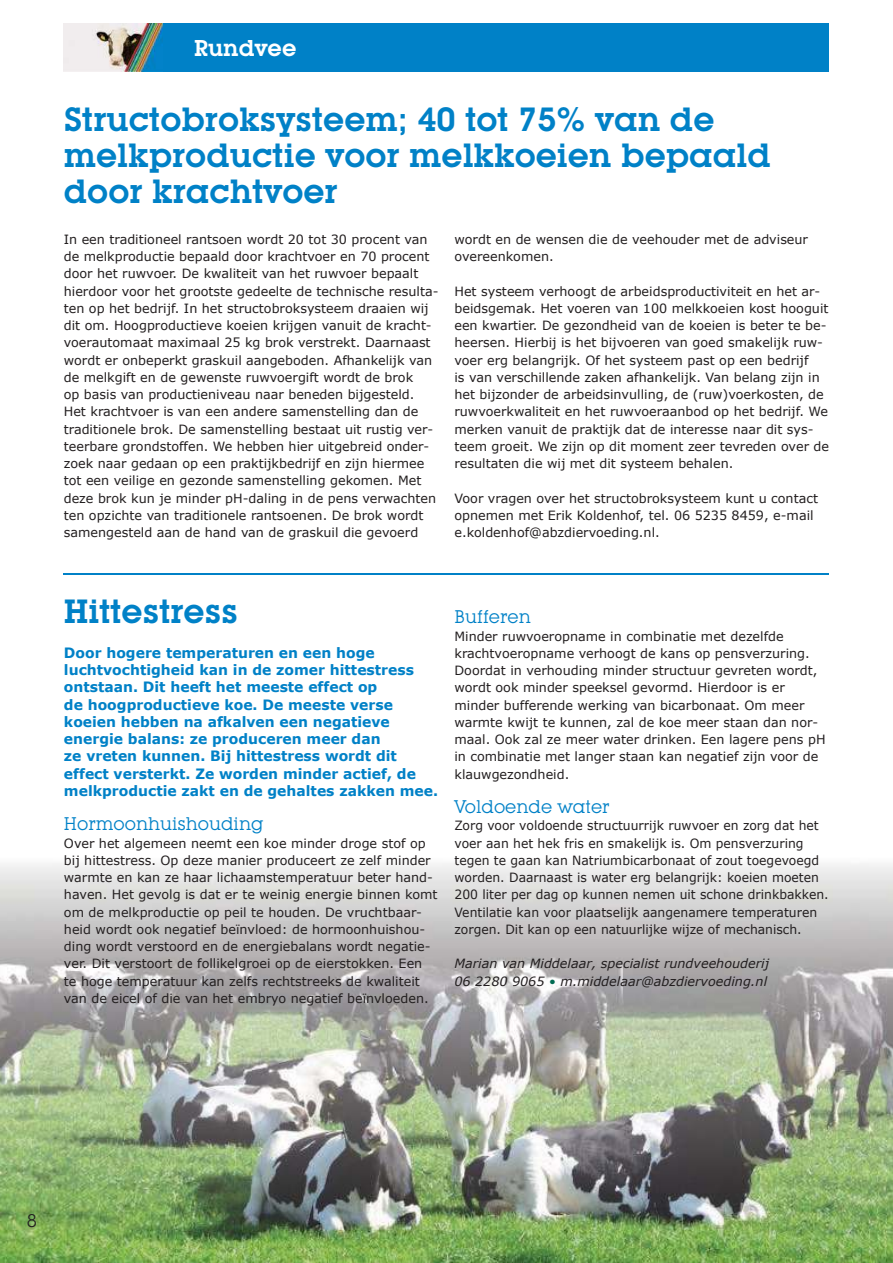
<style>
.page{position:relative;width:893px;height:1263px;background:#fff}
.page>*{position:absolute;margin:0;border:0;box-sizing:border-box;transform-origin:0 0}
.t1{font:600 33px/36px "Lubalin Graph IT Cby BT";color:#0081c7}
.t2{font:600 22.5px "Lubalin Graph IT Cby BT";color:#fff}
.t3{font:18px "Lubalin Graph IT Cby BT";color:#0081c7}
.t4{font:18px "Lubalin Graph IT Cby BT";color:#221e1f}
.t5{font:700 14.25px/17.2px "Verdana";color:#0081c7}
.t6{font:12.75px/17.2px "Verdana";color:#221e1f}
.t7{font:italic 12.75px/17.2px "Verdana";color:#221e1f}
.s1{color:#006b52}
</style>
<div class="page">
<img style="left:0;top:863px;width:893px;height:400px">
<img style="left:64px;top:24px;width:100px;height:48px">
<div style="left:164px;top:24px;width:665px;height:48px;background:#0081c7"></div>
<hr style="left:64px;top:573px;width:765px;height:1px;background:#0081c7">
<h2 class="t2" style="left:194px;top:40px;width:104px">Rundvee</h2>
<h1 class="t1" style="left:64px;top:104px;width:708px">Structobroksysteem; 40 tot 75% van de melkproductie voor melkkoeien bepaald door krachtvoer</h1>
<p class="t6" style="left:64px;top:231px;width:376px">In een traditioneel rantsoen wordt 20 tot 30 procent van de melkproductie bepaald door krachtvoer en 70 procent door het ruwvoer. De kwaliteit van het ruwvoer bepaalt hierdoor voor het grootste gedeelte de technische resulta&shy;ten op het bedrijf. In het structobroksysteem draaien wij dit om. Hoogproductieve koeien krijgen vanuit de kracht&shy;voerautomaat maximaal 25 kg brok verstrekt. Daarnaast wordt er onbeperkt graskuil aangeboden. Afhankelijk van de melkgift en de gewenste ruwvoergift wordt de brok<br>op basis van productieniveau naar beneden bijgesteld.<br>Het krachtvoer is van een andere samenstelling dan de traditionele brok. De samenstelling bestaat uit rustig ver&shy;teerbare grondstoffen. We hebben hier uitgebreid onder&shy;zoek naar gedaan op een praktijkbedrijf en zijn hiermee tot een veilige en gezonde samenstelling gekomen. Met deze brok kun je minder pH-daling in de pens verwachten ten opzichte van traditionele rantsoenen. De brok wordt samengesteld aan de hand van de graskuil die gevoerd</p>
<p class="t6" style="left:454px;top:231px;width:355px">wordt en de wensen die de veehouder met de adviseur overeenkomen.</p>
<p class="t6" style="left:454px;top:283px;width:376px">Het systeem verhoogt de arbeidsproductiviteit en het ar&shy;beidsgemak. Het voeren van 100 melkkoeien kost hooguit een kwartier. De gezondheid van de koeien is beter te be&shy;heersen. Hierbij is het bijvoeren van goed smakelijk ruw&shy;voer erg belangrijk. Of het systeem past op een bedrijf<br>is van verschillende zaken afhankelijk. Van belang zijn in het bijzonder de arbeidsinvulling, de (ruw)voerkosten, de ruwvoerkwaliteit en het ruwvoeraanbod op het bedrijf. We merken vanuit de praktijk dat de interesse naar dit sys&shy;teem groeit. We zijn op dit moment zeer tevreden over de resultaten die wij met dit systeem behalen.</p>
<p class="t6" style="left:454px;top:490px;width:365px">Voor vragen over het structobroksysteem kunt u contact opnemen met Erik Koldenhof, tel. 06 5235 8459, e-mail e.koldenhof@abzdiervoeding.nl.</p>
<h1 class="t1" style="left:64px;top:597px;width:176px">Hittestress</h1>
<p class="t5" style="left:64px;top:645px;width:376px">Door hogere temperaturen en een hoge luchtvochtigheid kan in de zomer hittestress ontstaan. Dit heeft het meeste effect op<br>de hoogproductieve koe. De meeste verse koeien hebben na afkalven een negatieve energie balans: ze produceren meer dan<br>ze vreten kunnen. Bij hittestress wordt dit effect versterkt. Ze worden minder actief, de melkproductie zakt en de gehaltes zakken mee.</p>
<h3 class="t3" style="left:64px;top:817px;width:201px">Hormoonhuishouding</h3>
<p class="t6" style="left:64px;top:835px;width:375px">Over het algemeen neemt een koe minder droge stof op bij hittestress. Op deze manier produceert ze zelf minder warmte en kan ze haar lichaamstemperatuur beter hand&shy;haven. Het gevolg is dat er te weinig energie binnen komt om de melkproductie op peil te houden. De vruchtbaar&shy;heid wordt ook negatief beïnvloed: de hormoonhuishou&shy;ding wordt verstoord en de energiebalans wordt negatie&shy;ver. Dit verstoort de follikelgroei op de eierstokken. Een te hoge temperatuur kan zelfs rechtstreeks de kwaliteit van de eicel of die van het embryo negatief beïnvloeden.</p>
<h3 class="t3" style="left:454px;top:610px;width:78px">Bufferen</h3>
<p class="t6" style="left:454px;top:628px;width:373px">Minder ruwvoeropname in combinatie met dezelfde krachtvoeropname verhoogt de kans op pensverzuring.<br>Doordat in verhouding minder structuur gevreten wordt, wordt ook minder speeksel gevormd. Hierdoor is er minder bufferende werking van bicarbonaat. Om meer warmte kwijt te kunnen, zal de koe meer staan dan nor&shy;maal. Ook zal ze meer water drinken. Een lagere pens pH in combinatie met langer staan kan negatief zijn voor de klauwgezondheid.</p>
<h3 class="t3" style="left:454px;top:800px;width:157px">Voldoende water</h3>
<p class="t6" style="left:454px;top:818px;width:376px">Zorg voor voldoende structuurrijk ruwvoer en zorg dat het voer aan het hek fris en smakelijk is. Om pensverzuring tegen te gaan kan Natriumbicarbonaat of zout toegevoegd worden. Daarnaast is water erg belangrijk: koeien moeten 200 liter per dag op kunnen nemen uit schone drinkbakken.<br>Ventilatie kan voor plaatselijk aangenamere temperaturen zorgen. Dit kan op een natuurlijke wijze of mechanisch.</p>
<p class="t7" style="left:454px;top:955px;width:316px">Marian van Middelaar, specialist rundveehouderij<br>06 2280 9065 <span class="s1">•</span> m.middelaar@abzdiervoeding.nl</p>
<h3 class="t4" style="left:27px;top:1214px;width:12px">8</h3>
</div>
